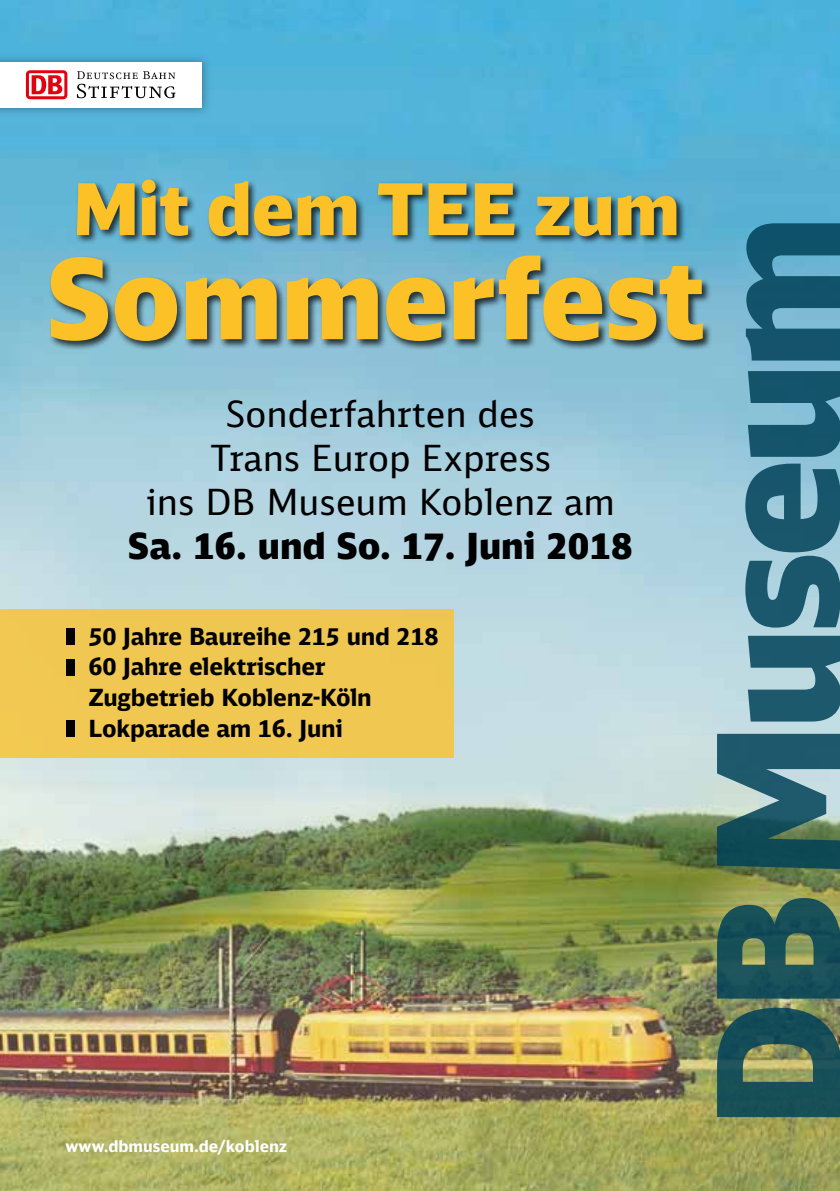
<style>
.page{position:relative;width:840px;height:1191px;background:#fff}
.page>*{position:absolute;margin:0;border:0;box-sizing:border-box;transform-origin:0 0}
.t1{font:900 110.4px "DB Head";color:#fcc127}
.t2{font:900 71.2px "DB Head";color:#fcc127}
.t3{font:36px/44px "DB Sans";color:#000;text-align:center}
.t4{font:900 36px "DB Sans";color:#000}
.t5{font:700 23.6px/30.6px "DB Sans";letter-spacing:-.01em;color:#000}
.t6{font:700 16px "DB Sans";color:#fff}
</style>
<div class="page">
<img style="left:0;top:0;width:839px;height:1191px">
<svg style="left:716px;top:223px;width:123px;height:894px;background:#4e7f87"></svg>
<img style="left:0;top:50px;width:214px;height:70px">
<div style="left:0;top:62px;width:201px;height:46px;background:#fff"></div>
<svg style="left:26px;top:70px;width:41px;height:29px"></svg>
<svg style="left:77px;top:71px;width:98px;height:27px"></svg>
<div style="left:49px;top:177px;width:663px;height:173px;background:#000;opacity:.75"></div>
<div style="left:0;top:609px;width:454px;height:149px;background:#f0c751"></div>
<div style="left:66px;top:628px;width:9px;height:17px;background:#000"></div>
<div style="left:66px;top:658px;width:9px;height:17px;background:#000"></div>
<div style="left:66px;top:720px;width:9px;height:17px;background:#000"></div>
<h2 class="t2" style="left:73px;top:163px;width:608px">Mit dem TEE zum</h2>
<h1 class="t1" style="left:48px;top:228px;width:658px">Sommerfest</h1>
<h3 class="t3" style="left:146px;top:391px;width:470px">Sonderfahrten des<br>Trans Europ Express<br>ins DB Museum Koblenz am</h3>
<h3 class="t4" style="left:128px;top:523px;width:506px">Sa. 16. und So. 17. Juni 2018</h3>
<p class="t5" style="left:88px;top:620px;width:351px">50 Jahre Baureihe 215 und 218<br>60 Jahre elektrischer<br>Zugbetrieb Koblenz-Köln<br>Lokparade am 16. Juni</p>
<p class="t6" style="left:66px;top:1136px;width:223px">www.dbmuseum.de/koblenz</p>
</div>
